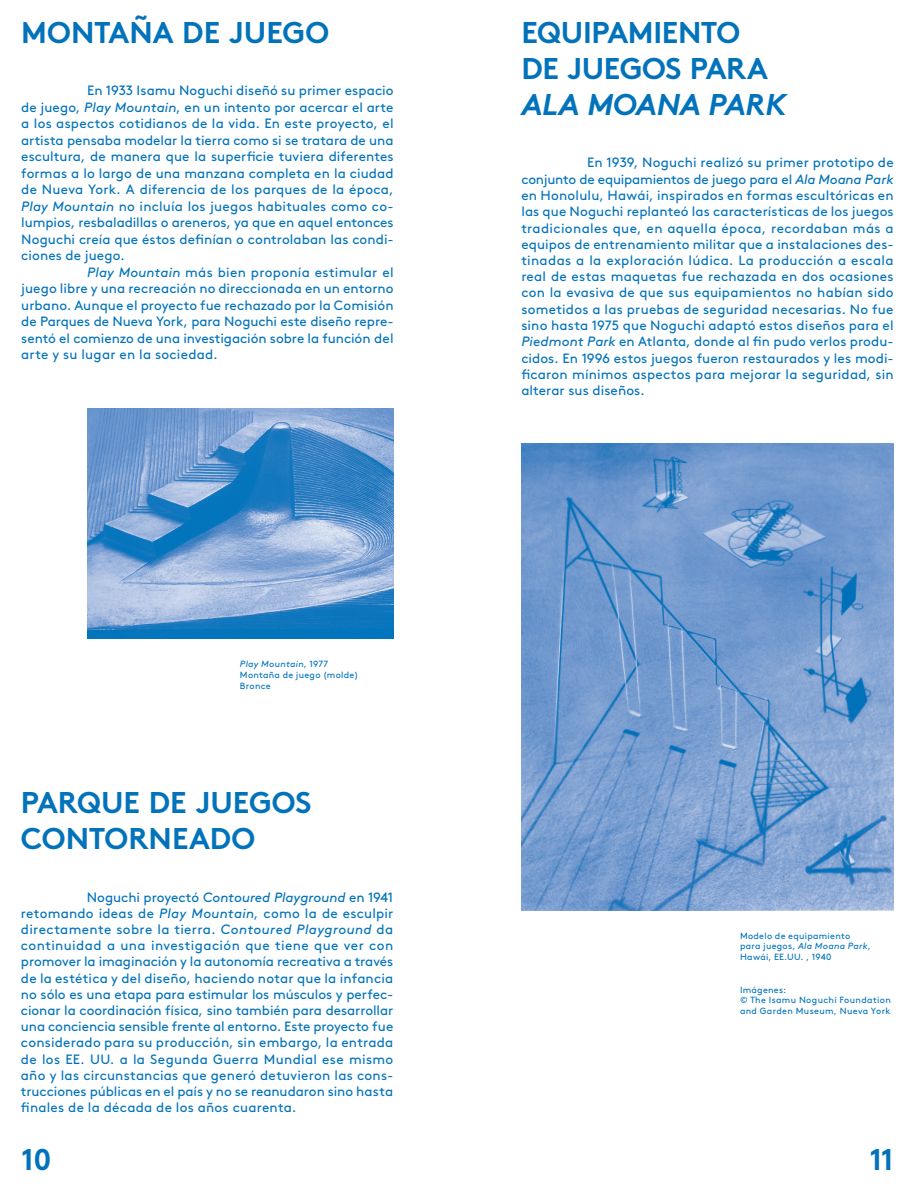
<style>
.page{position:relative;width:915px;height:1191px;background:#fff}
.page>*{position:absolute;margin:0;border:0;box-sizing:border-box;transform-origin:0 0}
.t1{font:700 30px/36px "Brown";letter-spacing:-.01em;color:#0273bb}
.t2{font:italic 700 30px "Brown";letter-spacing:-.01em;color:#0273bb}
.t3{font:13.5px/16.2px "Brown";letter-spacing:.005em;color:#0273bb;text-align:justify}
.t4{font:9px/10.8px "Brown";letter-spacing:.03em;color:#0273bb}
.s1{font-style:italic}
</style>
<div class="page">
<img style="left:87px;top:409px;width:306px;height:229px">
<img style="left:521px;top:444px;width:372px;height:466px">
<h1 class="t1" style="left:21px;top:11px;width:309px">MONTAÑA DE JUEGO</h1>
<p class="t3" style="left:87px;top:81px;width:308px">En 1933 Isamu Noguchi diseñó su primer espacio</p>
<p class="t3" style="left:21px;top:98px;width:374px">de juego, <span class="s1">Play Mountain</span>, en un intento por acercar el arte</p>
<p class="t3" style="left:21px;top:114px;width:374px">a los aspectos cotidianos de la vida. En este proyecto, el</p>
<p class="t3" style="left:21px;top:131px;width:374px">artista pensaba modelar la tierra como si se tratara de una</p>
<p class="t3" style="left:21px;top:147px;width:374px">escultura, de manera que la superficie tuviera diferentes</p>
<p class="t3" style="left:21px;top:164px;width:374px">formas a lo largo de una manzana completa en la ciudad</p>
<p class="t3" style="left:21px;top:180px;width:374px">de Nueva York. A diferencia de los parques de la época,</p>
<p class="t3" style="left:21px;top:197px;width:374px"><span class="s1">Play Mountain</span> no incluía los juegos habituales como co-</p>
<p class="t3" style="left:21px;top:213px;width:374px">lumpios, resbaladillas o areneros, ya que en aquel entonces</p>
<p class="t3" style="left:21px;top:230px;width:374px">Noguchi creía que éstos definían o controlaban las condi-</p>
<p class="t3" style="left:21px;top:246px;width:105px">ciones de juego.</p>
<p class="t3" style="left:87px;top:263px;width:308px"><span class="s1">Play Mountain</span> más bien proponía estimular el</p>
<p class="t3" style="left:21px;top:279px;width:374px">juego libre y una recreación no direccionada en un entorno</p>
<p class="t3" style="left:21px;top:296px;width:374px">urbano. Aunque el proyecto fue rechazado por la Comisión</p>
<p class="t3" style="left:21px;top:312px;width:374px">de Parques de Nueva York, para Noguchi este diseño repre-</p>
<p class="t3" style="left:21px;top:329px;width:374px">sentó el comienzo de una investigación sobre la función del</p>
<p class="t3" style="left:21px;top:345px;width:198px">arte y su lugar en la sociedad.</p>
<p class="t4" style="left:240px;top:657px;width:120px"><span class="s1">Play Mountain</span>, 1977<br>Montaña de juego (molde)<br>Bronce</p>
<h1 class="t1" style="left:21px;top:781px;width:292px">PARQUE DE JUEGOS<br>CONTORNEADO</h1>
<p class="t3" style="left:21px;top:887px;width:374px;text-indent:66px">Noguchi proyectó <span class="s1">Contoured Playground</span> en 1941 retomando ideas de <span class="s1">Play Mountain</span>, como la de esculpir directamente sobre la tierra. <span class="s1">Contoured Playground</span> da continuidad a una investigación que tiene que ver con promover la imaginación y la autonomía recreativa a través de la estética y del diseño, haciendo notar que la infancia no sólo es una etapa para estimular los músculos y perfec&shy;cionar la coordinación física, sino también para desarrollar una conciencia sensible frente al entorno. Este proyecto fue considerado para su producción, sin embargo, la entrada de los EE. UU. a la Segunda Guerra Mundial ese mismo año y las circunstancias que generó detuvieron las cons&shy;trucciones públicas en el país y no se reanudaron sino hasta finales de la década de los años cuarenta.</p>
<h1 class="t1" style="left:21px;top:1138px;width:32px">10</h1>
<h1 class="t1" style="left:521px;top:11px;width:248px">EQUIPAMIENTO<br>DE JUEGOS PARA</h1>
<h1 class="t2" style="left:521px;top:80px;width:266px">ALA MOANA PARK</h1>
<p class="t3" style="left:521px;top:153px;width:374px;text-indent:66px">En 1939, Noguchi realizó su primer prototipo de conjunto de equipamientos de juego para el <span class="s1">Ala Moana Park </span>en Honolulu, Hawái, inspirados en formas escultóricas en las que Noguchi replanteó las características de los juegos tradicionales que, en aquella época, recordaban más a equipos de entrenamiento militar que a instalaciones des&shy;tinadas a la exploración lúdica. La producción a escala real de estas maquetas fue rechazada en dos ocasiones con la evasiva de que sus equipamientos no habían sido sometidos a las pruebas de seguridad necesarias. No fue sino hasta 1975 que Noguchi adaptó estos diseños para el <span class="s1">Piedmont Park</span> en Atlanta, donde al fin pudo verlos produ&shy;cidos. En 1996 estos juegos fueron restaurados y les modi&shy;ficaron mínimos aspectos para mejorar la seguridad, sin alterar sus diseños.</p>
<p class="t4" style="left:739px;top:929px;width:132px">Modelo de equipamiento para juegos, <span class="s1">Ala Moana Park</span>,<br>Hawái, EE.UU. , 1940</p>
<p class="t4" style="left:739px;top:983px;width:152px">Imágenes:<br>© The Isamu Noguchi Foundation and Garden Museum, Nueva York</p>
<h1 class="t1" style="left:869px;top:1138px;width:26px">11</h1>
</div>
